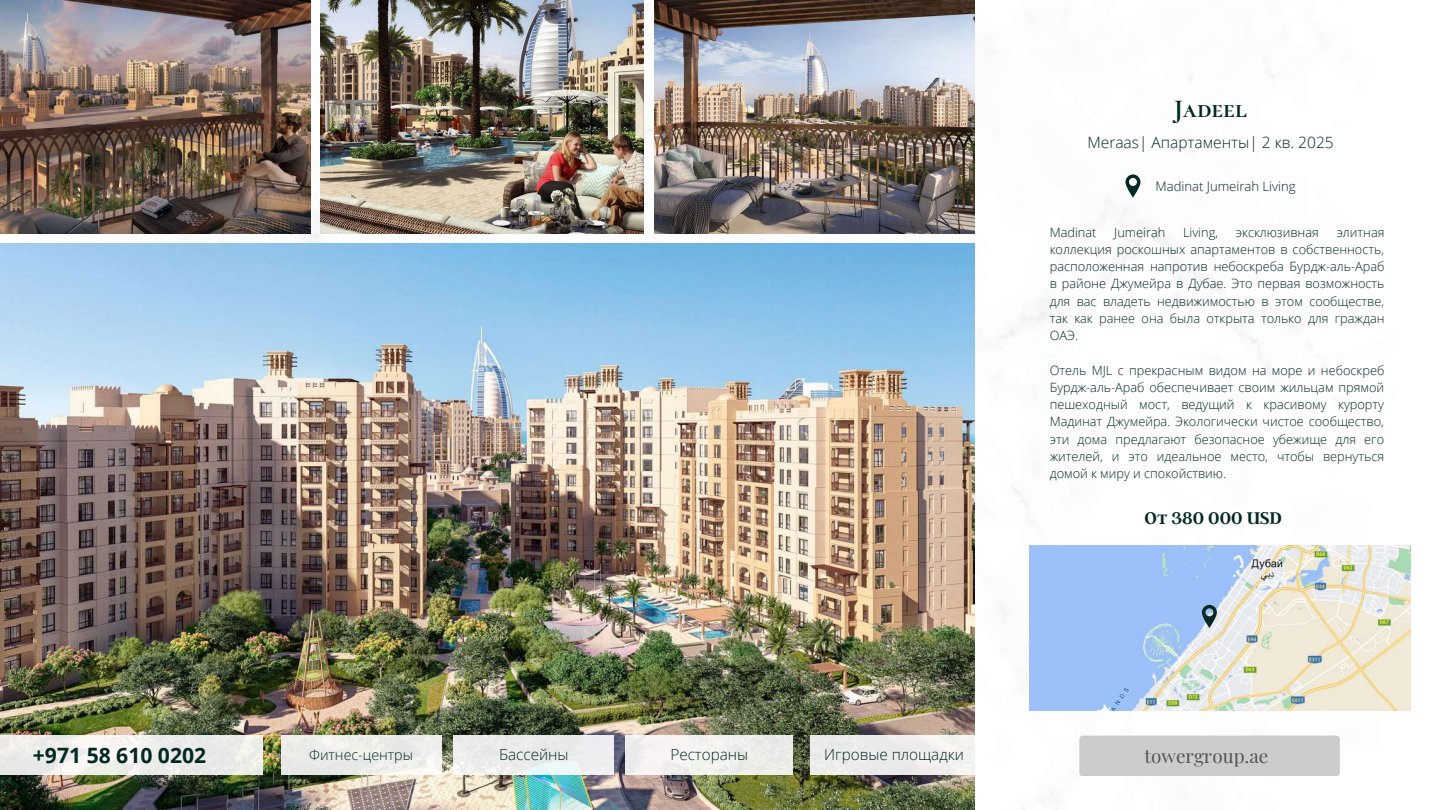
<style>
.page{position:relative;width:1440px;height:810px;background:#fff}
.page>*{position:absolute;margin:0;border:0;box-sizing:border-box;transform-origin:0 0}
.t1{font:700 25.4px "Cormorant SC";color:#022924}
.t2{font:700 21.1px "Open Sans";color:#022924}
.t3{font:18.9px "Playfair Display";color:#545454}
.t4{font:600 18.8px "Argent CF";color:#022924}
.t5{font:300 15.5px "Open Sans";color:#022924}
.t6{font:300 15.3px "Open Sans";color:#022924}
.t7{font:300 14.3px "Open Sans";color:#022924}
.t8{font:300 13.1px "Open Sans";color:#022924}
.t9{font:300 12.8px/17.2px "Open Sans";color:#022924;text-align:justify}
</style>
<div class="page">
<img style="left:0;top:0;width:1411px;height:810px">
<img style="left:0;top:244px;width:974px;height:566px">
<img style="left:0;top:0;width:311px;height:233px">
<img style="left:321px;top:0;width:322px;height:234px">
<img style="left:654px;top:0;width:320px;height:233px">
<div style="left:1079px;top:736px;width:261px;height:40px;background:#ccc;border-radius:4px"></div>
<svg style="left:1125px;top:174px;width:15px;height:24px"></svg>
<div style="left:0;top:736px;width:262px;height:39px;background:linear-gradient(to right,#f1efed,#eceeea)"></div>
<div style="left:281px;top:736px;width:160px;height:39px;background:linear-gradient(to right,#e9eae6,#f0f1ed)"></div>
<div style="left:454px;top:736px;width:160px;height:39px;background:linear-gradient(to right,#ecede9,#ebeef0)"></div>
<div style="left:626px;top:736px;width:167px;height:39px;background:#f0f1ed"></div>
<div style="left:810px;top:736px;width:168px;height:39px;background:#ededeb"></div>
<img style="left:1029px;top:546px;width:381px;height:165px">
<svg style="left:1202px;top:605px;width:15px;height:23px"></svg>
<h1 class="t1" style="left:1174px;top:94px;width:74px">Jadeel</h1>
<p class="t5" style="left:1087px;top:132px;width:248px">Meraas| Апартаменты| 2 кв. 2025</p>
<p class="t8" style="left:1156px;top:177px;width:142px">Madinat Jumeirah Living</p>
<p class="t9" style="left:1050px;top:223px;width:48px">Madinat</p>
<p class="t9" style="left:1114px;top:223px;width:52px">Jumeirah</p>
<p class="t9" style="left:1183px;top:223px;width:37px">Living,</p>
<p class="t9" style="left:1236px;top:223px;width:84px">эксклюзивная</p>
<p class="t9" style="left:1050px;top:223px;width:336px;text-indent:287px">элитная коллекция роскошных апартаментов в собственность, расположенная напротив небоскреба Бурдж-аль-Араб в районе Джумейра в Дубае. Это первая возможность для вас владеть недвижимостью в этом сообществе, так как ранее она была открыта только для граждан ОАЭ.</p>
<p class="t9" style="left:1050px;top:361px;width:336px">Отель MJL с прекрасным видом на море и небоскреб Бурдж-аль-Араб обеспечивает своим жильцам прямой пешеходный мост, ведущий к красивому курорту Мадинат Джумейра. Экологически чистое сообщество, эти дома предлагают безопасное убежище для его жителей, и это идеальное место, чтобы вернуться домой к миру и спокойствию.</p>
<h3 class="t4" style="left:1145px;top:506px;width:139px">От 380 000 USD</h3>
<h2 class="t2" style="left:33px;top:741px;width:175px">+971 58 610 0202</h2>
<p class="t7" style="left:309px;top:744px;width:105px">Фитнес-центры</p>
<p class="t6" style="left:499px;top:744px;width:71px">Бассейны</p>
<p class="t6" style="left:670px;top:744px;width:79px">Рестораны</p>
<p class="t6" style="left:824px;top:744px;width:141px">Игровые площадки</p>
<h3 class="t3" style="left:1145px;top:743px;width:125px">towergroup.ae</h3>
</div>
